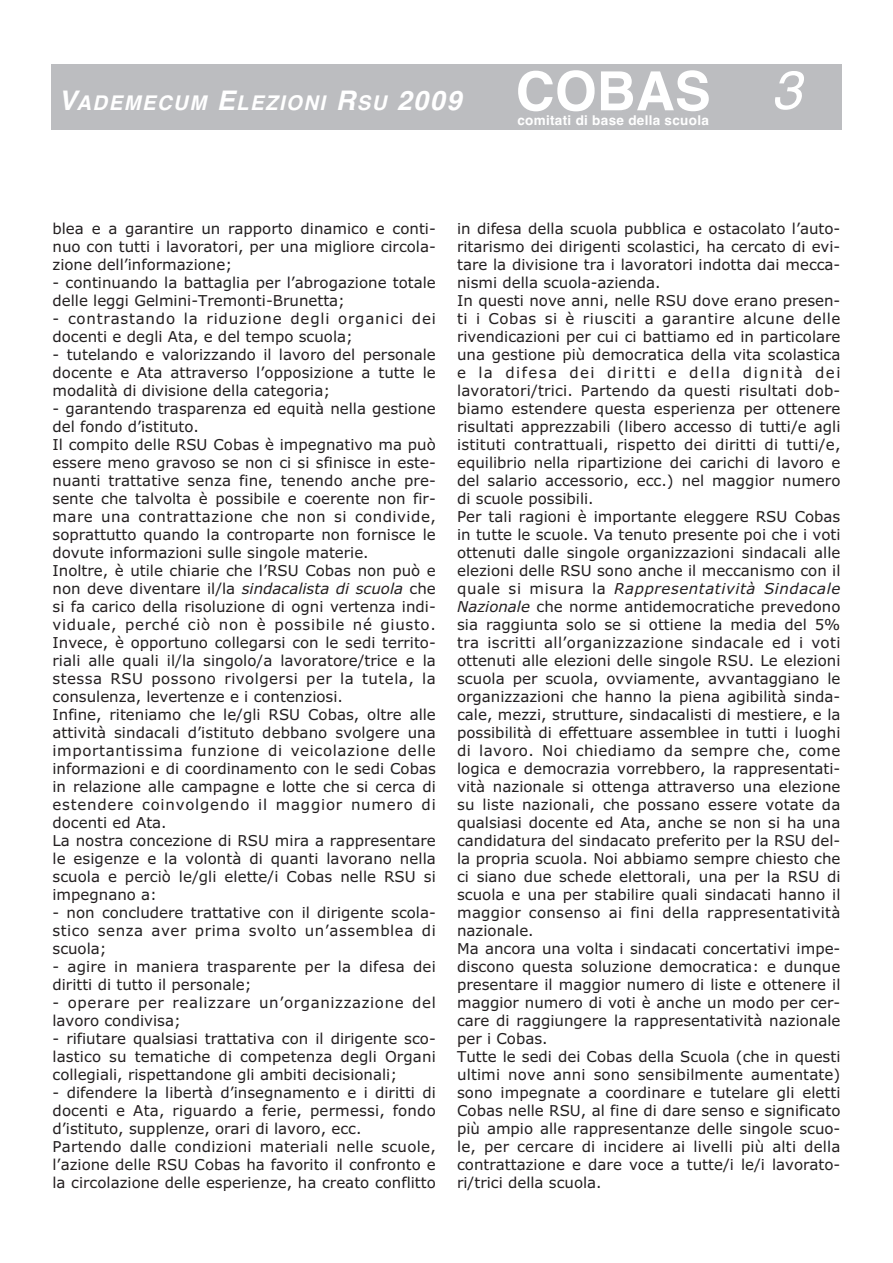
<style>
.page{position:relative;width:893px;height:1263px;background:#fff}
.page>*{position:absolute;margin:0;border:0;box-sizing:border-box;transform-origin:0 0}
.t1{font:italic 700 20.25px "Helvetica";letter-spacing:.075em;color:#fff}
.t2{font:15px/18px "Verdana";color:#231f20}
.t3{font:15px/18px "Verdana";letter-spacing:.055em;color:#231f20}
.t4{font:15px/18px "Verdana";letter-spacing:.04em;color:#231f20}
.t5{font:700 13.5px "Helvetica";letter-spacing:.02em;color:#fff}
.s1{font-size:27px}
.s2{font-style:normal;font-size:54px}
.s3{font-weight:400;font-size:54px}
.s4{font-style:italic}
</style>
<div class="page">
<div style="left:51px;top:64px;width:791px;height:65px;background:#bcbdc0"></div>
<h1 class="t1" style="left:59px;top:91px;width:745px"><span class="s1">V</span>ADEMECUM <span class="s1">E</span>LEZIONI <span class="s1">R</span>SU <span class="s1">2009</span> <span class="s2">COBAS</span> <span class="s3">3</span></h1>
<p class="t5" style="left:517px;top:113px;width:193px">comitati di base della scuola</p>
<p class="t2" style="left:53px;top:220px;width:385px;text-align:justify">blea e a garantire un rapporto dinamico e conti&shy;nuo con tutti i lavoratori, per una migliore circola&shy;zione dell’informazione;</p>
<p class="t2" style="left:53px;top:274px;width:385px">- continuando la battaglia per l’abrogazione totale delle leggi Gelmini-Tremonti-Brunetta;</p>
<p class="t3" style="left:53px;top:310px;width:385px">- contrastando la riduzione degli organici dei docenti e degli Ata, e del tempo scuola;</p>
<p class="t2" style="left:53px;top:346px;width:385px;text-align:justify">- tutelando e valorizzando il lavoro del personale docente e Ata attraverso l’opposizione a tutte le modalità di divisione della categoria;</p>
<p class="t2" style="left:53px;top:400px;width:385px">- garantendo trasparenza ed equità nella gestione del fondo d’istituto.<br>Il compito delle RSU Cobas è impegnativo ma può essere meno gravoso se non ci si sfinisce in este&shy;nuanti trattative senza fine, tenendo anche pre&shy;sente che talvolta è possibile e coerente non fir&shy;mare una contrattazione che non si condivide, soprattutto quando la controparte non fornisce le dovute informazioni sulle singole materie.<br>Inoltre, è utile chiarie che l’RSU Cobas non può e non deve diventare il/la <span class="s4">sindacalista di scuola</span> che si fa carico della risoluzione di ogni vertenza indi&shy;viduale, perché ciò non è possibile né giusto.<br>Invece, è opportuno collegarsi con le sedi territo&shy;riali alle quali il/la singolo/a lavoratore/trice e la stessa RSU possono rivolgersi per la tutela, la consulenza, levertenze e i contenziosi.<br>Infine, riteniamo che le/gli RSU Cobas, oltre alle attività sindacali d’istituto debbano svolgere una importantissima funzione di veicolazione delle informazioni e di coordinamento con le sedi Cobas in relazione alle campagne e lotte che si cerca di estendere coinvolgendo il maggior numero di docenti ed Ata.<br>La nostra concezione di RSU mira a rappresentare le esigenze e la volontà di quanti lavorano nella scuola e perciò le/gli elette/i Cobas nelle RSU si impegnano a:</p>
<p class="t2" style="left:53px;top:904px;width:385px;text-align:justify">- non concludere trattative con il dirigente scola&shy;stico senza aver prima svolto un’assemblea di scuola;</p>
<p class="t2" style="left:53px;top:958px;width:385px">- agire in maniera trasparente per la difesa dei diritti di tutto il personale;</p>
<p class="t4" style="left:53px;top:994px;width:385px">- operare per realizzare un’organizzazione del lavoro condivisa;</p>
<p class="t2" style="left:53px;top:1030px;width:385px;text-align:justify">- rifiutare qualsiasi trattativa con il dirigente sco&shy;lastico su tematiche di competenza degli Organi collegiali, rispettandone gli ambiti decisionali;</p>
<p class="t2" style="left:53px;top:1084px;width:385px">- difendere la libertà d’insegnamento e i diritti di docenti e Ata, riguardo a ferie, permessi, fondo d’istituto, supplenze, orari di lavoro, ecc.<br>Partendo dalle condizioni materiali nelle scuole, l’azione delle RSU Cobas ha favorito il confronto e la circolazione delle esperienze, ha creato conflitto</p>
<p class="t2" style="left:457px;top:220px;width:385px">in difesa della scuola pubblica e ostacolato l’auto&shy;ritarismo dei dirigenti scolastici, ha cercato di evi&shy;tare la divisione tra i lavoratori indotta dai mecca&shy;nismi della scuola-azienda.<br>In questi nove anni, nelle RSU dove erano presen&shy;ti i Cobas si è riusciti a garantire alcune delle rivendicazioni per cui ci battiamo ed in particolare una gestione più democratica della vita scolastica e la difesa dei diritti e della dignità dei lavoratori/trici. Partendo da questi risultati dob&shy;biamo estendere questa esperienza per ottenere risultati apprezzabili (libero accesso di tutti/e agli istituti contrattuali, rispetto dei diritti di tutti/e, equilibrio nella ripartizione dei carichi di lavoro e del salario accessorio, ecc.) nel maggior numero di scuole possibili.<br>Per tali ragioni è importante eleggere RSU Cobas in tutte le scuole. Va tenuto presente poi che i voti ottenuti dalle singole organizzazioni sindacali alle elezioni delle RSU sono anche il meccanismo con il quale si misura la <span class="s4">Rappresentatività Sindacale Nazionale</span> che norme antidemocratiche prevedono sia raggiunta solo se si ottiene la media del 5% tra iscritti all’organizzazione sindacale ed i voti ottenuti alle elezioni delle singole RSU. Le elezioni scuola per scuola, ovviamente, avvantaggiano le organizzazioni che hanno la piena agibilità sinda&shy;cale, mezzi, strutture, sindacalisti di mestiere, e la possibilità di effettuare assemblee in tutti i luoghi di lavoro. Noi chiediamo da sempre che, come logica e democrazia vorrebbero, la rappresentati&shy;vità nazionale si ottenga attraverso una elezione su liste nazionali, che possano essere votate da qualsiasi docente ed Ata, anche se non si ha una candidatura del sindacato preferito per la RSU del&shy;la propria scuola. Noi abbiamo sempre chiesto che ci siano due schede elettorali, una per la RSU di scuola e una per stabilire quali sindacati hanno il maggior consenso ai fini della rappresentatività nazionale.<br>Ma ancora una volta i sindacati concertativi impe&shy;discono questa soluzione democratica: e dunque presentare il maggior numero di liste e ottenere il maggior numero di voti è anche un modo per cer&shy;care di raggiungere la rappresentatività nazionale per i Cobas.<br>Tutte le sedi dei Cobas della Scuola (che in questi ultimi nove anni sono sensibilmente aumentate) sono impegnate a coordinare e tutelare gli eletti Cobas nelle RSU, al fine di dare senso e significato più ampio alle rappresentanze delle singole scuo&shy;le, per cercare di incidere ai livelli più alti della contrattazione e dare voce a tutte/i le/i lavorato&shy;ri/trici della scuola.</p>
</div>
